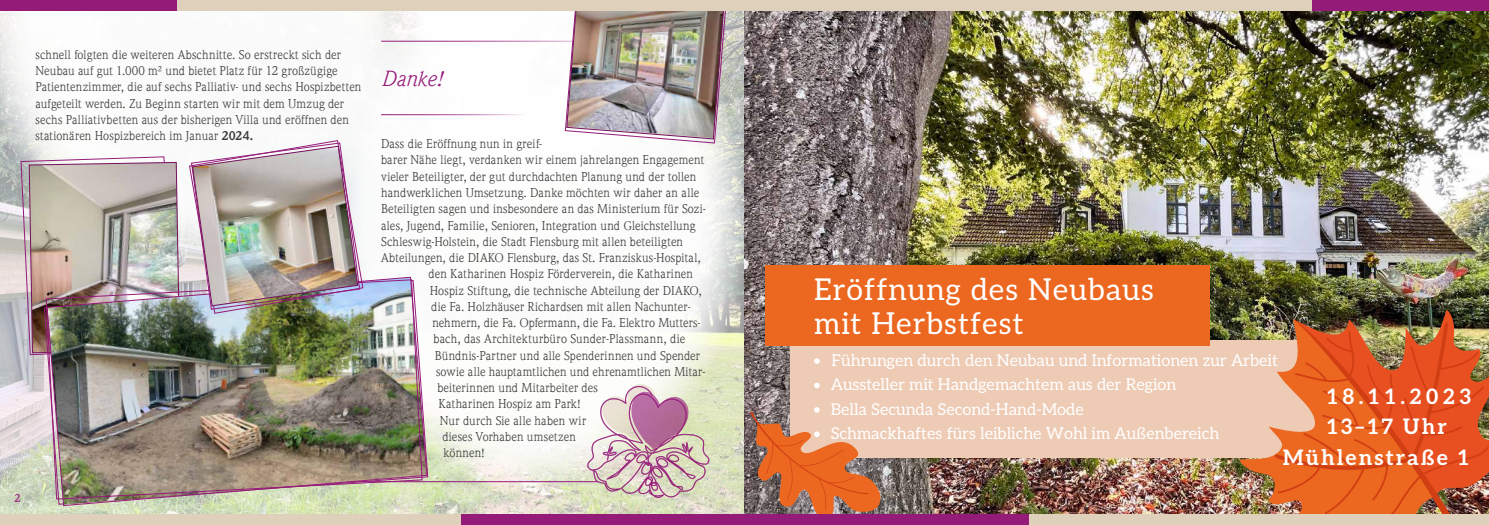
<style>
.page{position:relative;width:1489px;height:525px;background:#fff}
.page>*{position:absolute;margin:0;border:0;box-sizing:border-box;transform-origin:0 0}
.t1{font:30px/33.8px "Aleo";letter-spacing:.035em;color:#fff}
.t2{font:700 21.25px/29.8px "Aleo";letter-spacing:.19em;color:#fff}
.t3{font:700 21.25px "Aleo";letter-spacing:.095em;color:#fff}
.t4{font:italic 21.25px "Weidemann LT";letter-spacing:.005em;color:#951b79}
.t5{font:16.25px/24.4px "Aleo";color:#fff}
.t6{font:12.5px/16.2px "Weidemann LT";letter-spacing:.01em;color:#3b3b3a}
.t7{font:700 11.25px "Weidemann LT";color:#9e3583}
.s1{font-weight:700}
</style>
<div class="page">
<img style="left:0;top:266px;width:748px;height:248px">
<svg style="left:364px;top:11px;width:384px;height:478px"></svg>
<svg style="left:0;top:11px;width:411px;height:255px"></svg>
<hr style="left:71px;top:481px;width:526px;height:1px;background:#951b79">
<svg style="left:587px;top:384px;width:122px;height:113px"></svg>
<img style="left:748px;top:11px;width:740px;height:503px">
<div style="left:790px;top:340px;width:557px;height:117px;background:#edcbb5"></div>
<div style="left:765px;top:265px;width:444px;height:81px;background:#ec671f"></div>
<svg style="left:1292px;top:309px;width:196px;height:10px"></svg>
<img style="left:1238px;top:319px;width:36px;height:195px">
<img style="left:1274px;top:319px;width:214px;height:195px">
<svg style="left:814px;top:358px;width:5px;height:5px"></svg>
<svg style="left:814px;top:382px;width:5px;height:6px"></svg>
<svg style="left:748px;top:407px;width:135px;height:107px"></svg>
<hr style="left:381px;top:114px;width:144px;height:1px;background:#951b79">
<hr style="left:381px;top:41px;width:231px;height:1px;background:#951b79">
<svg style="left:20px;top:156px;width:161px;height:199px"></svg>
<img style="left:28px;top:161px;width:152px;height:192px">
<svg style="left:46px;top:276px;width:382px;height:230px"></svg>
<img style="left:45px;top:278px;width:378px;height:222px">
<img style="left:188px;top:139px;width:176px;height:175px">
<img style="left:564px;top:11px;width:163px;height:133px">
<div style="left:0;top:0;width:1488px;height:11px;background:#dfd0bc"></div>
<div style="left:0;top:0;width:177px;height:11px;background:#951b79"></div>
<div style="left:1311px;top:0;width:177px;height:11px;background:#951b79"></div>
<div style="left:0;top:514px;width:1488px;height:10px;background:#dfd0bc"></div>
<div style="left:461px;top:514px;width:567px;height:10px;background:#951b79"></div>
<p class="t6" style="left:35px;top:46px;width:327px">schnell folgten die weiteren Abschnitte. So erstreckt sich der Neubau auf gut 1.000 m² und bietet Platz für 12 großzügige Patientenzimmer, die auf sechs Palliativ- und sechs Hospizbetten aufgeteilt werden. Zu Beginn starten wir mit dem Umzug der sechs Palliativbetten aus der bisherigen Villa und eröffnen den stationären Hospizbereich im Januar <span class="s1">2024.</span></p>
<p class="t7" style="left:15px;top:491px;width:8px">2</p>
<h2 class="t4" style="left:381px;top:66px;width:63px">Danke!</h2>
<p class="t6" style="left:381px;top:136px;width:162px">Dass die Eröffnung nun in greif-</p>
<p class="t6" style="left:381px;top:152px;width:324px">barer Nähe liegt, verdanken wir einem jahrelangen Engagement</p>
<p class="t6" style="left:381px;top:168px;width:317px">vieler Beteiligter, der gut durchdachten Planung und der tollen</p>
<p class="t6" style="left:381px;top:184px;width:320px">handwerklichen Umsetzung. Danke möchten wir daher an alle</p>
<p class="t6" style="left:381px;top:201px;width:326px">Beteiligten sagen und insbesondere an das Ministerium für Sozi-</p>
<p class="t6" style="left:381px;top:217px;width:316px">ales, Jugend, Familie, Senioren, Integration und Gleichstellung</p>
<p class="t6" style="left:381px;top:233px;width:303px">Schleswig-Holstein, die Stadt Flensburg mit allen beteiligten</p>
<p class="t6" style="left:381px;top:249px;width:321px">Abteilungen, die DIAKO Flensburg, das St. Franziskus-Hospital,</p>
<p class="t6" style="left:428px;top:266px;width:266px">den Katharinen Hospiz Förderverein, die Katharinen</p>
<p class="t6" style="left:430px;top:282px;width:273px">Hospiz Stiftung, die technische Abteilung der DIAKO,</p>
<p class="t6" style="left:431px;top:298px;width:261px">die Fa. Holzhäuser Richardsen mit allen Nachunter-</p>
<p class="t6" style="left:432px;top:314px;width:270px">nehmern, die Fa. Opfermann, die Fa. Elektro Mutters-</p>
<p class="t6" style="left:433px;top:331px;width:253px">bach, das Architekturbüro Sunder-Plassmann, die</p>
<p class="t6" style="left:435px;top:347px;width:267px">Bündnis-Partner und alle Spenderinnen und Spender</p>
<p class="t6" style="left:436px;top:363px;width:271px">sowie alle hauptamtlichen und ehrenamtlichen Mitar-</p>
<p class="t6" style="left:437px;top:379px;width:162px">beiterinnen und Mitarbeiter des</p>
<p class="t6" style="left:438px;top:396px;width:144px">Katharinen Hospiz am Park!</p>
<p class="t6" style="left:440px;top:412px;width:148px">Nur durch Sie alle haben wir</p>
<p class="t6" style="left:442px;top:428px;width:135px">dieses Vorhaben umsetzen</p>
<p class="t6" style="left:443px;top:444px;width:43px">können!</p>
<h1 class="t1" style="left:814px;top:271px;width:341px">Eröffnung des Neubaus mit Herbstfest</h1>
<h3 class="t5" style="left:830px;top:347px;width:449px">Führungen durch den Neubau und Informationen zur Arbeit Aussteller mit Handgemachtem aus der Region<br>Bella Secunda Second-Hand-Mode<br>Schmackhaftes fürs leibliche Wohl im Außenbereich</h3>
<h2 class="t2" style="left:1325px;top:380px;width:147px">18.11.2023<br>13–17 Uhr</h2>
<h2 class="t3" style="left:1282px;top:440px;width:188px">Mühlenstraße 1</h2>
</div>
